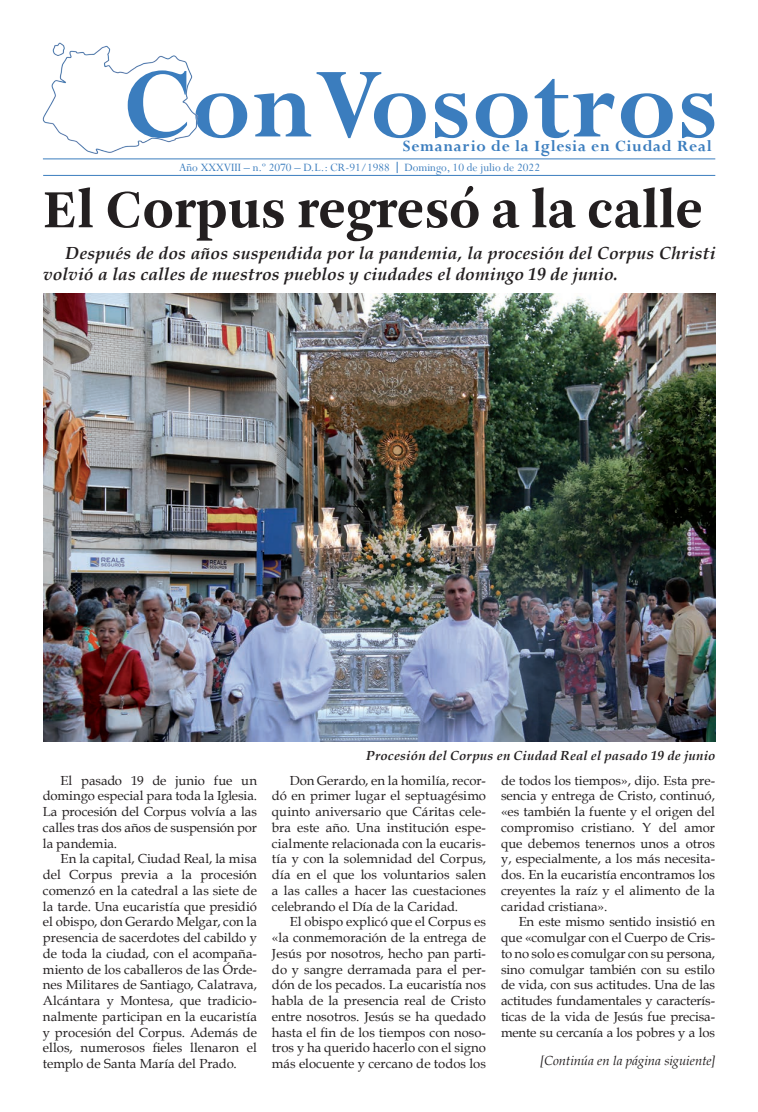
<style>
.page{position:relative;width:758px;height:1112px;background:#fff}
.page>*{position:absolute;margin:0;border:0;box-sizing:border-box;transform-origin:0 0}
.t1{font:700 110px "Perpetua";letter-spacing:.01em;color:#3b7dbe}
.t2{font:700 56.25px "Arnhem";color:#231f20}
.t3{font:italic 700 17.5px/21px "Book Antiqua";letter-spacing:.01em;color:#231f20}
.t4{font:700 17.5px "Perpetua";letter-spacing:.04em;color:#3b7dbe}
.t5{font:13.12px/15.8px "Book Antiqua";color:#231f20;text-align:justify}
.t6{font:italic 700 13.12px "Book Antiqua";letter-spacing:.015em;color:#231f20}
.t7{font:italic 13.12px "Book Antiqua";color:#231f20}
.t8{font:12.5px "Perpetua";color:#3b7dbe}
</style>
<div class="page">
<hr style="left:43px;top:159px;width:672px;height:1px;background:#3b7dbe">
<hr style="left:43px;top:175px;width:672px;height:1px;background:#3b7dbe">
<img style="left:42px;top:42px;width:156px;height:112px">
<img style="left:43px;top:294px;width:672px;height:448px">
<h1 class="t1" style="left:123px;top:36px;width:596px">ConVosotros</h1>
<h3 class="t4" style="left:403px;top:135px;width:310px">Semanario de la Iglesia en Ciudad Real</h3>
<p class="t8" style="left:179px;top:159px;width:362px">Año XXXVIII – n.º 2070 – D.L.: CR-91/1988 Domingo, 10 de julio de 2022</p>
<h2 class="t2" style="left:43px;top:178px;width:661px">El Corpus regresó a la calle</h2>
<h3 class="t3" style="left:43px;top:242px;width:674px;text-indent:22px">Después de dos años suspendida por la pandemia, la procesión del Corpus Christi volvió a las calles de nuestros pueblos y ciudades el domingo 19 de junio.</h3>
<p class="t5" style="left:43px;top:772px;width:215px;text-indent:18px">El pasado 19 de junio fue un domingo especial para toda la Iglesia.<br>La procesión del Corpus volvía a las calles tras dos años de suspensión por la pandemia.</p>
<p class="t5" style="left:43px;top:851px;width:215px;text-indent:18px">En la capital, Ciudad Real, la misa del Corpus previa a la procesión comenzó en la catedral a las siete de la tarde. Una eucaristía que presidió el obispo, don Gerardo Melgar, con la presencia de sacerdotes del cabildo y de toda la ciudad, con el acompaña&shy;miento de los caballeros de las Órde&shy;nes Militares de Santiago, Calatrava, Alcántara y Montesa, que tradicio&shy;nalmente participan en la eucaristía y procesión del Corpus. Además de ellos, numerosos fieles llenaron el templo de Santa María del Prado.</p>
<p class="t6" style="left:366px;top:746px;width:351px">Procesión del Corpus en Ciudad Real el pasado 19 de junio</p>
<p class="t5" style="left:272px;top:772px;width:215px;text-indent:18px">Don Gerardo, en la homilía, recor&shy;dó en primer lugar el septuagésimo quinto aniversario que Cáritas cele&shy;bra este año. Una institución espe&shy;cialmente relacionada con la eucaris&shy;tía y con la solemnidad del Corpus, día en el que los voluntarios salen a las calles a hacer las cuestaciones celebrando el Día de la Caridad.</p>
<p class="t5" style="left:272px;top:914px;width:215px;text-indent:18px">El obispo explicó que el Corpus es «la conmemoración de la entrega de Jesús por nosotros, hecho pan parti&shy;do y sangre derramada para el per&shy;dón de los pecados. La eucaristía nos habla de la presencia real de Cristo entre nosotros. Jesús se ha quedado hasta el fin de los tiempos con noso&shy;tros y ha querido hacerlo con el signo más elocuente y cercano de todos los</p>
<p class="t5" style="left:501px;top:772px;width:215px">de todos los tiempos», dijo. Esta pre&shy;sencia y entrega de Cristo, continuó, «es también la fuente y el origen del compromiso cristiano. Y del amor que debemos tenernos unos a otros y, especialmente, a los más necesita&shy;dos. En la eucaristía encontramos los creyentes la raíz y el alimento de la caridad cristiana».</p>
<p class="t5" style="left:501px;top:914px;width:215px;text-indent:18px">En este mismo sentido insistió en que «comulgar con el Cuerpo de Cris&shy;to no solo es comulgar con su persona, sino comulgar también con su estilo de vida, con sus actitudes. Una de las actitudes fundamentales y caracterís&shy;ticas de la vida de Jesús fue precisa&shy;mente su cercanía a los pobres y a los</p>
<p class="t7" style="left:540px;top:1051px;width:177px">[Continúa en la página siguiente]</p>
</div>
